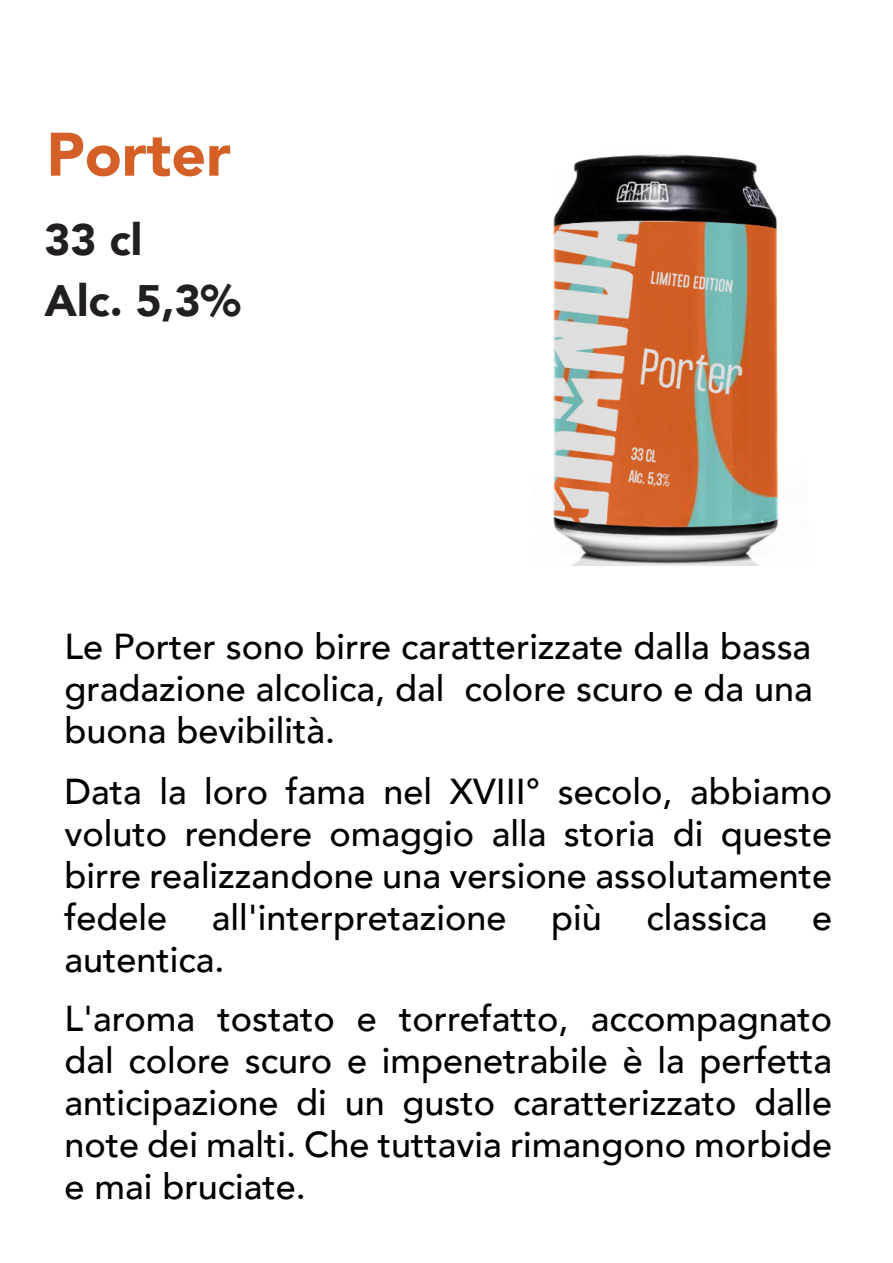
<style>
.page{position:relative;width:893px;height:1263px;background:#fff}
.page>*{position:absolute;margin:0;border:0;box-sizing:border-box;transform-origin:0 0}
.t1{font:900 60.75px "Avenir";color:#d45f27}
.t2{font:900 43.95px "Avenir";color:#231f20}
.t3{font:500 36px "Avenir";color:#000}
</style>
<div class="page">
<img style="left:553px;top:154px;width:226px;height:412px">
<p class="t1" style="left:46px;top:115px;width:186px">Porter</p>
<p class="t2" style="left:45px;top:211px;width:99px">33 cl</p>
<p class="t2" style="left:45px;top:272px;width:198px">Alc. 5,3%</p>
<p class="t3" style="left:64px;top:623px;width:748px">Le Porter sono birre caratterizzate dalla bassa</p>
<p class="t3" style="left:64px;top:665px;width:750px">gradazione alcolica, dal colore scuro e da una</p>
<p class="t3" style="left:64px;top:707px;width:272px">buona bevibilità.</p>
<p class="t3" style="left:64px;top:768px;width:769px">Data la loro fama nel XVIII° secolo, abbiamo</p>
<p class="t3" style="left:64px;top:810px;width:769px">voluto rendere omaggio alla storia di queste</p>
<p class="t3" style="left:64px;top:852px;width:769px">birre realizzandone una versione assolutamente</p>
<p class="t3" style="left:64px;top:894px;width:769px">fedele all'interpretazione più classica e</p>
<p class="t3" style="left:64px;top:936px;width:162px">autentica.</p>
<p class="t3" style="left:64px;top:995px;width:769px">L'aroma tostato e torrefatto, accompagnato</p>
<p class="t3" style="left:64px;top:1037px;width:769px">dal colore scuro e impenetrabile è la perfetta</p>
<p class="t3" style="left:64px;top:1079px;width:769px">anticipazione di un gusto caratterizzato dalle</p>
<p class="t3" style="left:64px;top:1121px;width:769px">note dei malti. Che tuttavia rimangono morbide</p>
<p class="t3" style="left:64px;top:1163px;width:243px">e mai bruciate.</p>
</div>
